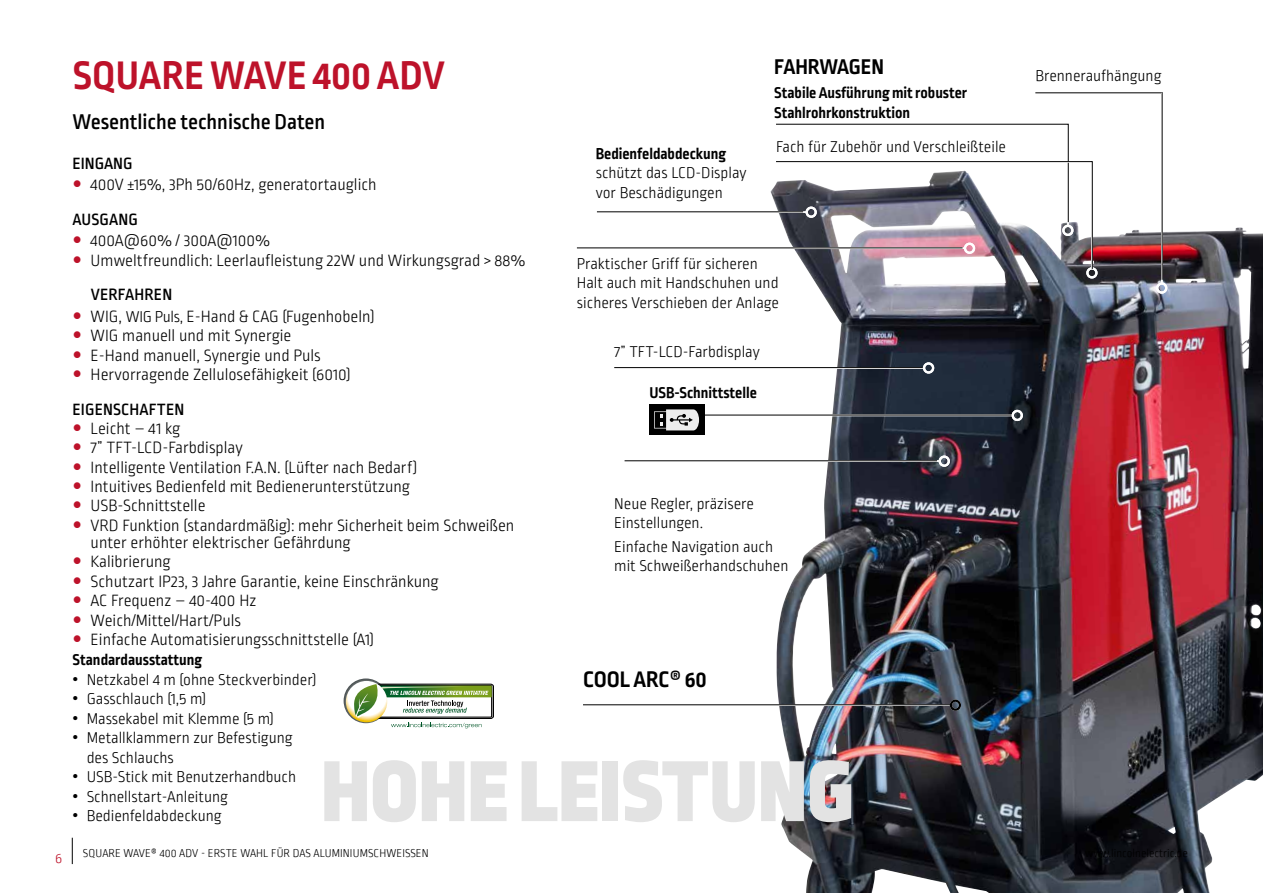
<style>
.page{position:relative;width:1263px;height:893px;background:#fff}
.page>*{position:absolute;margin:0;border:0;box-sizing:border-box;transform-origin:0 0}
.t1{font:900 91.35px "Ropa Sans Pro";letter-spacing:.01em;color:#e3e3e3}
.t2{font:700 42px "Ropa Sans Pro";letter-spacing:.005em;color:#bd122a}
.t3{font:700 23.7px "Ropa Sans Pro";color:#000}
.t4{font:500 22.5px "Ropa Sans Pro";color:#000}
.t5{font:700 22.5px "Ropa Sans Pro";letter-spacing:-.01em;color:#000}
.t6{font:300 17.25px/19.4px "Ropa Sans Pro";color:#000}
.t7{font:500 17.25px "Ropa Sans Pro";letter-spacing:.01em;color:#000}
.t8{font:300 16.5px/19.5px "Ropa Sans Pro";color:#000}
.t9{font:700 16.5px/19.5px "Ropa Sans Pro";color:#000}
.t10{font:300 15px "Ropa Sans PTT";color:#bd122a}
.t11{font:300 12px "Ropa Sans PTT";letter-spacing:.01em;color:#000}
.s1{font-weight:500}
.s2{font-size:16.5px}
.s3{font-family:"Arial";font-weight:400}
</style>
<div class="page">
<img style="left:770px;top:187px;width:493px;height:706px">
<svg style="left:344px;top:678px;width:44px;height:45px"></svg>
<svg style="left:346px;top:681px;width:41px;height:41px"></svg>
<svg style="left:353px;top:684px;width:141px;height:44px"></svg>
<hr style="left:583px;top:704px;width:368px;height:2px;background:#fff">
<hr style="left:583px;top:704px;width:368px;height:1px;background:#000">
<div style="left:950px;top:699px;width:11px;height:12px;border:2px solid #000;border-radius:50%"></div>
<hr style="left:704px;top:460px;width:236px;height:2px;background:#fff">
<div style="left:939px;top:456px;width:11px;height:11px;border:2px solid #fff;border-radius:50%"></div>
<hr style="left:624px;top:460px;width:313px;height:1px;background:#000">
<hr style="left:1161px;top:156px;width:1px;height:128px;background:#fff">
<hr style="left:1162px;top:156px;width:1px;height:128px;background:#fff">
<div style="left:1156px;top:282px;width:11px;height:12px;border:2px solid #fff;border-radius:50%"></div>
<hr style="left:1162px;top:92px;width:1px;height:188px;background:#000">
<hr style="left:780px;top:415px;width:233px;height:1px;background:#fff">
<div style="left:1012px;top:410px;width:11px;height:11px;border:2px solid #fff;border-radius:50%"></div>
<hr style="left:703px;top:415px;width:308px;height:1px;background:#000">
<div style="left:923px;top:362px;width:11px;height:12px;border:2px solid #fff;border-radius:50%"></div>
<hr style="left:614px;top:367px;width:309px;height:2px;background:#fff">
<hr style="left:614px;top:367px;width:309px;height:1px;background:#000">
<hr style="left:597px;top:211px;width:206px;height:2px;background:#fff">
<hr style="left:597px;top:211px;width:206px;height:1px;background:#000">
<div style="left:649px;top:405px;width:56px;height:30px;background:#000"></div>
<svg style="left:654px;top:409px;width:45px;height:21px"></svg>
<hr style="left:577px;top:248px;width:385px;height:1px;background:#000">
<hr style="left:1035px;top:92px;width:127px;height:1px;background:#000">
<div style="left:1086px;top:267px;width:11px;height:11px;border:2px solid #fff;border-radius:50%"></div>
<svg style="left:774px;top:123px;width:319px;height:147px"></svg>
<svg style="left:72px;top:838px;width:1px;height:26px"></svg>
<h2 class="t2" style="left:73px;top:51px;width:374px">SQUARE WAVE 400 ADV</h2>
<h3 class="t4" style="left:72px;top:109px;width:254px">Wesentliche technische Daten</h3>
<p class="t7" style="left:73px;top:154px;width:62px">EINGANG</p>
<p class="t6" style="left:91px;top:176px;width:287px">400V ±15%, 3Ph 50/60Hz, generatortauglich</p>
<p class="t7" style="left:73px;top:210px;width:67px">AUSGANG</p>
<p class="t6" style="left:91px;top:232px;width:436px">400A@60% / 300A@100%<br>Umweltfreundlich: Leerlaufleistung 22W und Wirkungsgrad &gt; 88%</p>
<p class="t6" style="left:91px;top:285px;width:285px;line-height:21.6px"><span class="s1">VERFAHREN<br></span>WIG, <span class="s2">WIG Puls,</span> E-Hand &amp; CAG (Fugenhobeln)</p>
<p class="t6" style="left:91px;top:327px;width:261px">WIG manuell und mit Synergie<br>E-Hand manuell, Synergie und Puls<br>Hervorragende Zellulosefähigkeit (6010)</p>
<p class="t7" style="left:73px;top:399px;width:113px">EIGENSCHAFTEN</p>
<p class="t6" style="left:91px;top:420px;width:425px">Leicht – 41 kg<br>7” TFT-LCD-Farbdisplay<br>Intelligente Ventilation F.A.N. (Lüfter nach Bedarf)<br>Intuitives Bedienfeld mit Bedienerunterstützung USB-Schnittstelle<br>VRD Funktion (standardmäßig): mehr Sicherheit beim Schweißen</p>
<p class="t6" style="left:91px;top:534px;width:350px">unter erhöhter elektrischer Gefährdung<br>Kalibrierung<br>Schutzart IP23, 3 Jahre Garantie, keine Einschränkung AC Frequenz – 40-400 Hz<br>Weich/Mittel/Hart/Puls<br>Einfache Automatisierungsschnittstelle (A1)</p>
<p class="t9" style="left:596px;top:145px;width:132px">Bedienfeldabdeckung</p>
<p class="t8" style="left:596px;top:164px;width:152px">schützt das LCD-Display vor Beschädigungen</p>
<h3 class="t5" style="left:774px;top:54px;width:111px">FAHRWAGEN</h3>
<p class="t9" style="left:774px;top:84px;width:195px">Stabile Ausführung mit robuster<br>Stahlrohrkonstruktion</p>
<p class="t8" style="left:776px;top:138px;width:232px">Fach für Zubehör und Verschleißteile</p>
<p class="t8" style="left:577px;top:255px;width:204px">Praktischer Griff für sicheren<br>Halt auch mit Handschuhen und sicheres Verschieben der Anlage</p>
<p class="t8" style="left:614px;top:343px;width:147px">7” TFT-LCD-Farbdisplay</p>
<p class="t9" style="left:649px;top:383px;width:109px">USB-Schnittstelle</p>
<p class="t8" style="left:614px;top:495px;width:141px">Neue Regler, präzisere<br>Einstellungen.</p>
<p class="t8" style="left:614px;top:538px;width:176px">Einfache Navigation auch mit Schweißerhandschuhen</p>
<p class="t9" style="left:73px;top:651px;width:131px">Standardausstattung</p>
<p class="t8" style="left:73px;top:670px;width:245px"><span class="s3">•</span> Netzkabel 4 m (ohne Steckverbinder)</p>
<p class="t8" style="left:73px;top:690px;width:135px"><span class="s3">•</span> Gasschlauch (1,5 m)</p>
<p class="t8" style="left:73px;top:709px;width:203px"><span class="s3">•</span> Massekabel mit Klemme (5 m)</p>
<p class="t8" style="left:87px;top:729px;width:207px;text-indent:-14px"><span class="s3">•</span> Metallklammern zur Befestigung des Schlauchs</p>
<p class="t8" style="left:73px;top:768px;width:225px"><span class="s3">•</span> USB-Stick mit Benutzerhandbuch</p>
<p class="t8" style="left:73px;top:788px;width:157px"><span class="s3">•</span> Schnellstart-Anleitung</p>
<p class="t8" style="left:73px;top:807px;width:150px"><span class="s3">•</span> Bedienfeldabdeckung</p>
<h3 class="t3" style="left:583px;top:665px;width:125px">COOL ARC® 60</h3>
<h1 class="t1" style="left:322px;top:736px;width:534px">HOHE LEISTUNG</h1>
<p class="t8" style="left:1035px;top:67px;width:128px">Brenneraufhängung</p>
<p class="t10" style="left:55px;top:850px;width:9px">6</p>
<p class="t11" style="left:83px;top:847px;width:347px">SQUARE WAVE® 400 ADV - ERSTE WAHL FÜR DAS ALUMINIUMSCHWEISSEN</p>
<p class="t11" style="left:1085px;top:847px;width:104px">www.lincolnelectric.de</p>
</div>
